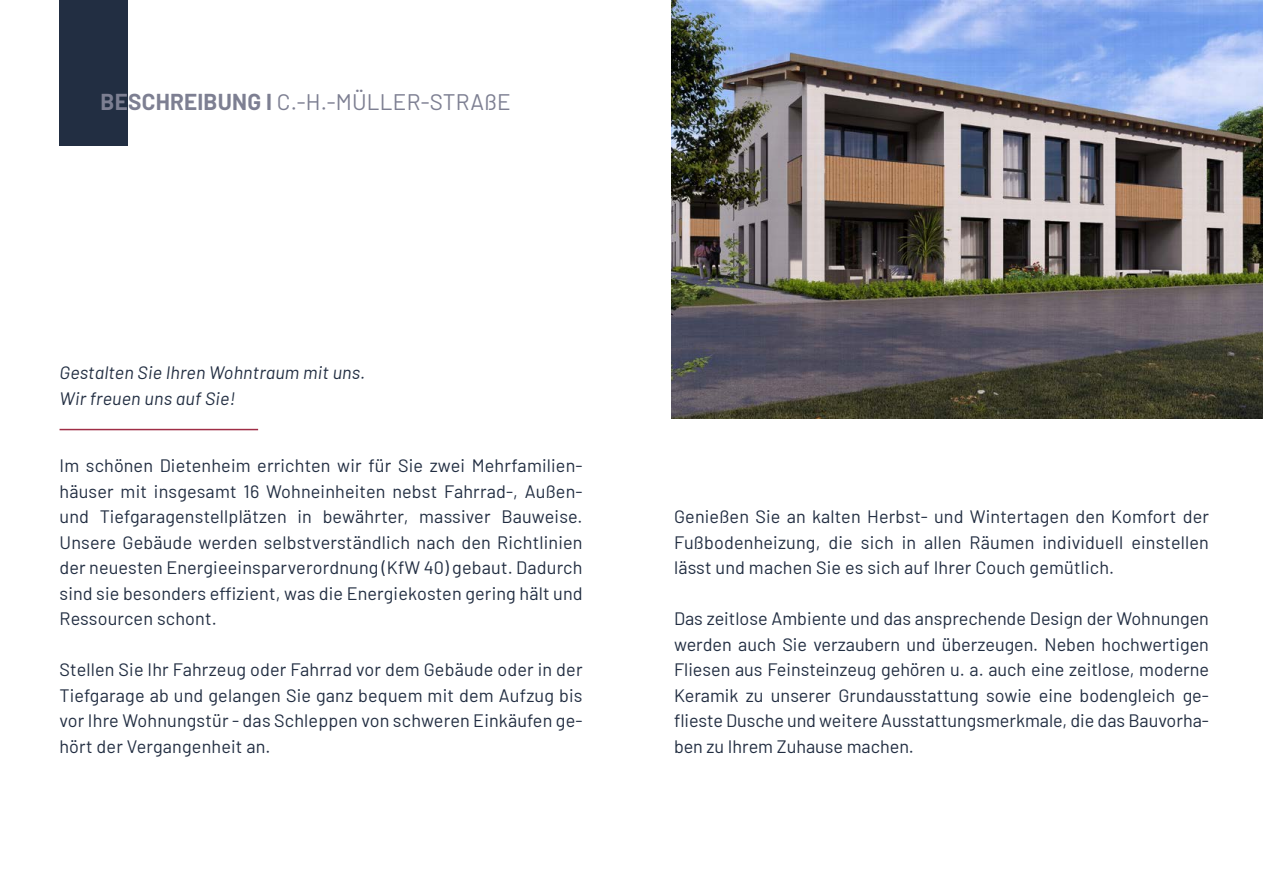
<style>
.page{position:relative;width:1263px;height:893px;background:#fff}
.page>*{position:absolute;margin:0;border:0;box-sizing:border-box;transform-origin:0 0}
.t1{font:22.5px "Barlow";letter-spacing:.01em;color:#7d7f92}
.t2{font:18px/25.5px "Barlow";letter-spacing:.01em;color:#222e42;text-align:justify}
.t3{font:italic 18px/25.5px "Barlow";letter-spacing:.01em;color:#222e42}
.s1{font-weight:700}
</style>
<div class="page">
<div style="left:60px;top:0;width:68px;height:146px;background:#222e42"></div>
<img style="left:672px;top:0;width:591px;height:419px">
<hr style="left:60px;top:429px;width:198px;height:1px;background:#9f2d46">
<p class="t1" style="left:101px;top:85px;width:412px"><span class="s1">BESCHREIBUNG I</span> C.-H.-MÜLLER-STRAßE</p>
<p class="t3" style="left:60px;top:359px;width:307px">Gestalten Sie Ihren Wohntraum mit uns.<br>Wir freuen uns auf Sie!</p>
<p class="t2" style="left:60px;top:452px;width:525px">Im schönen Dietenheim errichten wir für Sie zwei Mehrfamilien&shy;häuser mit insgesamt 16 Wohneinheiten nebst Fahrrad-, Außen&shy;und Tiefgaragenstellplätzen in bewährter, massiver Bauweise.<br>Unsere Gebäude werden selbstverständlich nach den Richtlinien der neuesten Energieeinsparverordnung (KfW 40) gebaut. Dadurch sind sie besonders effizient, was die Energiekosten gering hält und Ressourcen schont.</p>
<p class="t2" style="left:60px;top:656px;width:525px">Stellen Sie Ihr Fahrzeug oder Fahrrad vor dem Gebäude oder in der Tiefgarage ab und gelangen Sie ganz bequem mit dem Aufzug bis vor Ihre Wohnungstür - das Schleppen von schweren Einkäufen ge&shy;hört der Vergangenheit an.</p>
<p class="t2" style="left:674px;top:503px;width:536px">Genießen Sie an kalten Herbst- und Wintertagen den Komfort der Fußbodenheizung, die sich in allen Räumen individuell einstellen lässt und machen Sie es sich auf Ihrer Couch gemütlich.</p>
<p class="t2" style="left:674px;top:605px;width:536px">Das zeitlose Ambiente und das ansprechende Design der Wohnungen werden auch Sie verzaubern und überzeugen. Neben hochwertigen Fliesen aus Feinsteinzeug gehören u. a. auch eine zeitlose, moderne Keramik zu unserer Grundausstattung sowie eine bodengleich ge&shy;flieste Dusche und weitere Ausstattungsmerkmale, die das Bauvorha&shy;ben zu Ihrem Zuhause machen.</p>
</div>
